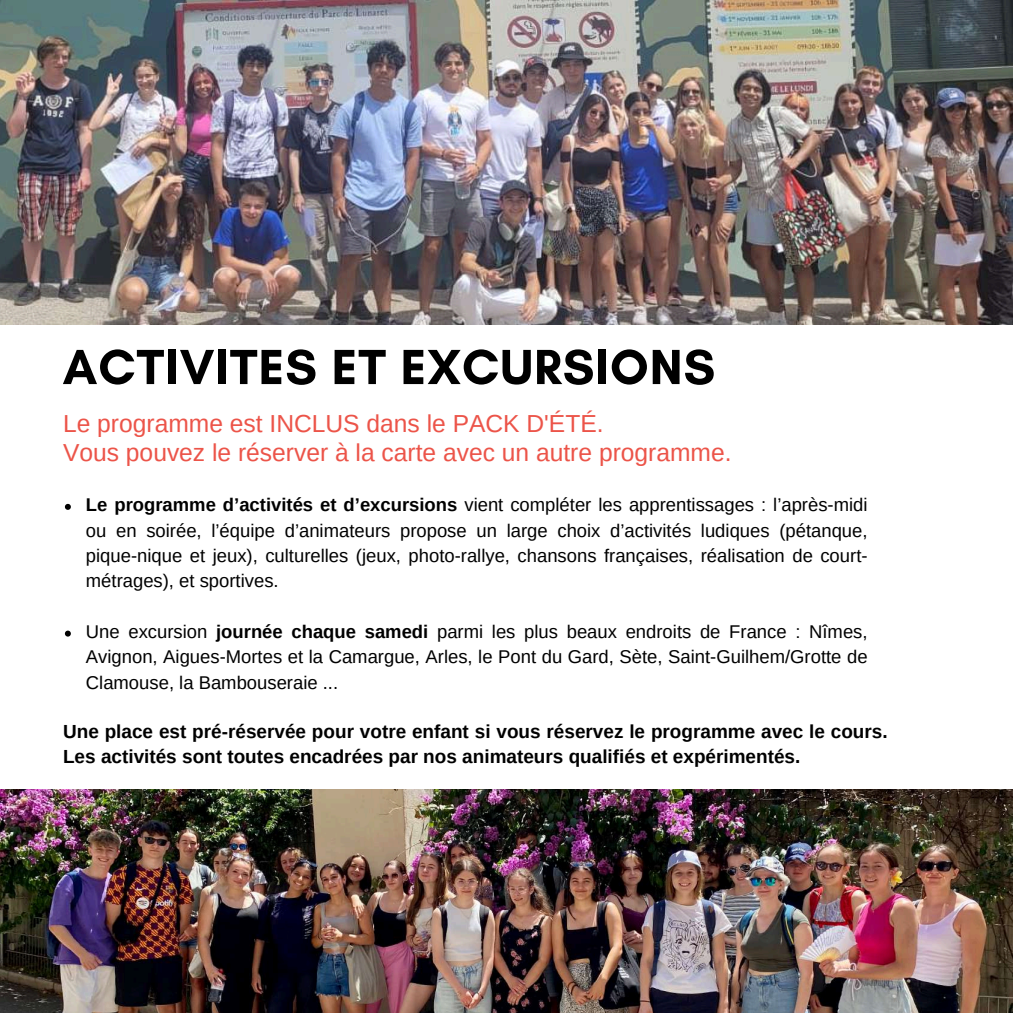
<style>
.page{position:relative;width:1013px;height:1013px;background:#fff}
.page>*{position:absolute;margin:0;border:0;box-sizing:border-box;transform-origin:0 0}
.t1{font:700 50.25px "Glacial Indifference";letter-spacing:.02em;color:#000}
.t2{font:24.62px "Arimo";color:#ec5449}
.t3{font:700 19px/25.6px "Arimo";color:#000}
.t4{font:18.5px/25.4px "Arimo";color:#000;text-align:justify}
.s1{font-weight:700}
</style>
<div class="page">
<svg style="left:65px;top:504px;width:6px;height:6px"></svg>
<svg style="left:65px;top:630px;width:6px;height:6px"></svg>
<img style="left:0;top:790px;width:1012px;height:222px">
<img style="left:0;top:0;width:1012px;height:325px">
<h1 class="t1" style="left:63px;top:336px;width:654px">ACTIVITES ET EXCURSIONS</h1>
<h2 class="t2" style="left:63px;top:409px;width:542px">Le programme est INCLUS dans le PACK D'ÉTÉ.</h2>
<h2 class="t2" style="left:63px;top:438px;width:670px">Vous pouvez le réserver à la carte avec un autre programme.</h2>
<p class="t4" style="left:86px;top:492px;width:783px"><span class="s1">Le programme d’activités et d’excursions</span> vient compléter les apprentissages : l’après-midi ou en soirée, l’équipe d’animateurs propose un large choix d’activités ludiques (pétanque, pique-nique et jeux), culturelles (jeux, photo-rallye, chansons françaises, réalisation de court&shy;métrages), et sportives.</p>
<p class="t4" style="left:86px;top:619px;width:783px">Une excursion <span class="s1">journée chaque samedi</span> parmi les plus beaux endroits de France : Nîmes, Avignon, Aigues-Mortes et la Camargue, Arles, le Pont du Gard, Sète, Saint-Guilhem/Grotte de Clamouse, la Bambouseraie ...</p>
<p class="t3" style="left:63px;top:718px;width:826px">Une place est pré-réservée pour votre enfant si vous réservez le programme avec le cours.<br>Les activités sont toutes encadrées par nos animateurs qualifiés et expérimentés.</p>
</div>
